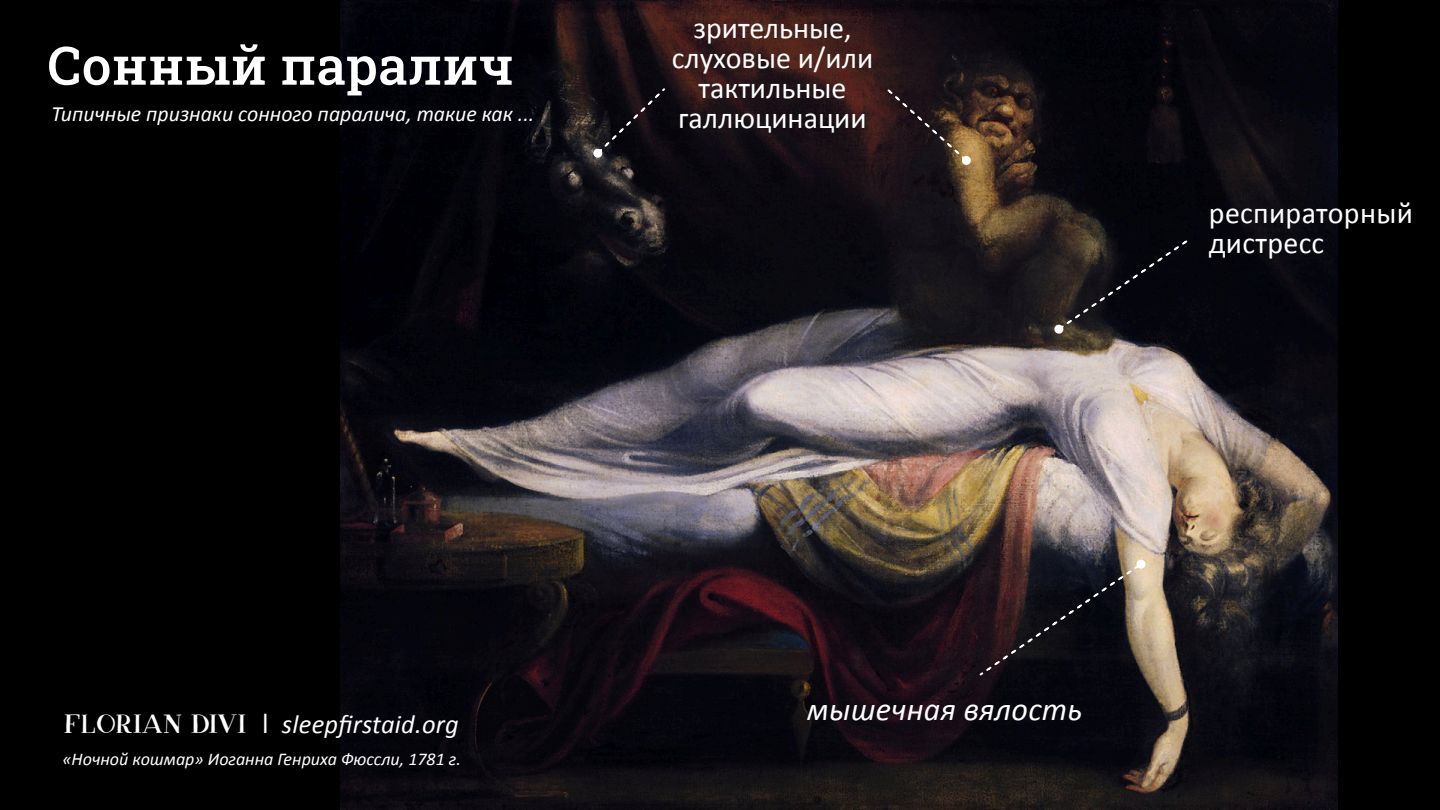
<style>
.page{position:relative;width:1440px;height:810px;background:#000}
.page>*{position:absolute;margin:0;border:0;box-sizing:border-box;transform-origin:0 0}
.t1{font:500 53px "Roboto Slab";color:#fff}
.t2{font:italic 32px "Calibri";letter-spacing:.01em;color:#fff}
.t3{font:30px "Calibri";color:#fff}
.t4{font:italic 26.4px "Calibri";letter-spacing:.01em;color:#fff}
.t5{font:26.4px "Bloomsbury Serif";letter-spacing:-.03em;color:#fff}
.t6{font:26.4px "Helvetica";color:#fff}
.t7{font:italic 21.8px "Calibri";color:#fff}
.t8{font:italic 18px "Calibri";color:#fff}
</style>
<div class="page">
<img style="left:340px;top:0;width:998px;height:810px">
<svg style="left:1054px;top:238px;width:136px;height:96px"></svg>
<svg style="left:979px;top:559px;width:167px;height:117px"></svg>
<svg style="left:593px;top:87px;width:73px;height:71px"></svg>
<svg style="left:885px;top:87px;width:86px;height:78px;background:#342623"></svg>
<p class="t1" style="left:47px;top:29px;width:468px">Сонный паралич</p>
<p class="t7" style="left:52px;top:105px;width:484px">Типичные признаки сонного паралича, такие как ...</p>
<p class="t3" style="left:693px;top:16px;width:160px">зрительные,</p>
<p class="t3" style="left:672px;top:46px;width:203px">слуховые и/или</p>
<p class="t3" style="left:698px;top:76px;width:150px">тактильные</p>
<p class="t3" style="left:678px;top:106px;width:190px">галлюцинации</p>
<p class="t3" style="left:1209px;top:201px;width:205px">респираторный</p>
<p class="t3" style="left:1209px;top:231px;width:117px">дистресс</p>
<p class="t5" style="left:63px;top:712px;width:185px">FLORIAN DIVI</p>
<p class="t6" style="left:263px;top:713px;width:8px">|</p>
<p class="t4" style="left:282px;top:713px;width:178px">sleepfirstaid.org</p>
<p class="t8" style="left:62px;top:752px;width:400px">«Ночной кошмар» Иоганна Генриха Фюссли, 1781 г.</p>
<p class="t2" style="left:807px;top:696px;width:277px">мышечная вялость</p>
</div>
